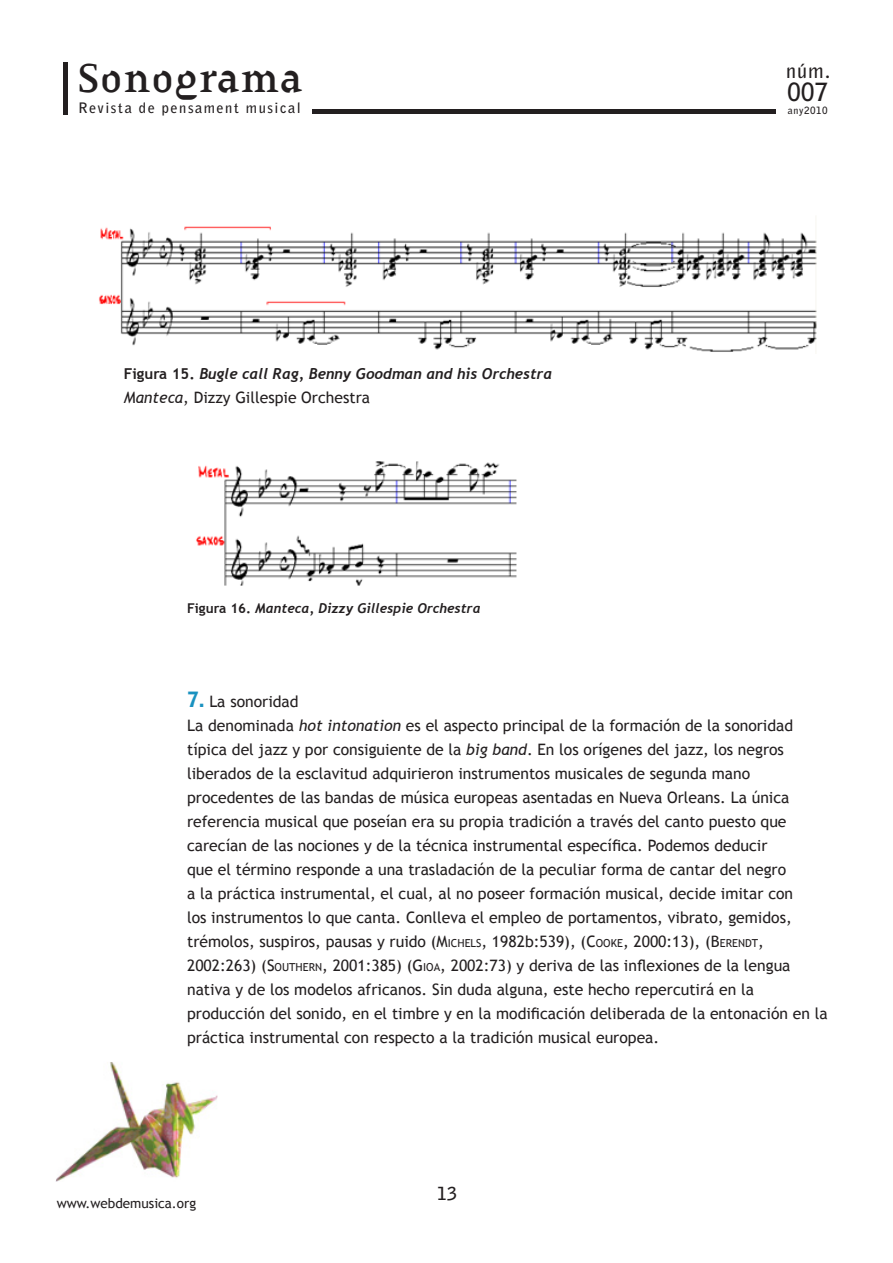
<style>
.page{position:relative;width:893px;height:1263px;background:#fff}
.page>*{position:absolute;margin:0;border:0;box-sizing:border-box;transform-origin:0 0}
.t1{font:41.4px "Coraline";letter-spacing:.035em;color:#231f20}
.t2{font:700 24.9px "Bell Gothic Std";color:#231f20}
.t3{font:700 19.95px "Bell Gothic Std";color:#231f20}
.t4{font:700 18px "Bell Gothic Std";color:#231f20}
.Text_comú{font:15.75px/24px "Trebuchet MS";color:#231f20}
.Texto_nota_pie{font:italic 700 15px "Trebuchet";color:#231f20}
.t5{font:700 14.4px "Bell Gothic Std";letter-spacing:.105em;color:#231f20}
.Texto_nota_pie-2{font:italic 700 13.5px "Trebuchet";color:#231f20}
.t6{font:13.5px "Trebuchet MS";color:#231f20}
.t7{font:700 10.05px "Bell Gothic Std";letter-spacing:.05em;color:#231f20}
.s1{font-family:"Trebuchet MS";font-style:normal}
.s2{font-style:italic}
.s3{font-family:"Bell Gothic Std";font-weight:900;font-size:21px;color:#1a92c0}
.s4{font-style:inherit}
.s5{font-size:10.95px}
</style>
<div class="page">
<hr style="left:64px;top:62px;width:4px;height:53px;background:#231f20">
<hr style="left:312px;top:109px;width:464px;height:4px;background:#231f20">
<img style="left:56px;top:1062px;width:162px;height:120px">
<img style="left:99px;top:226px;width:718px;height:126px">
<img style="left:196px;top:461px;width:321px;height:125px">
<h1 class="t1" style="left:78px;top:59px;width:226px">Sonograma</h1>
<p class="t5" style="left:78px;top:99px;width:224px">Revista de pensament musical</p>
<p class="Texto_nota_pie" style="left:124px;top:365px;width:430px"><span class="s1">Figura 15.</span> Bugle call Rag, Benny Goodman and his Orchestra</p>
<p class="Text_comú" style="left:124px;top:386px;width:248px"><span class="s2">Manteca</span>, Dizzy Gillespie Orchestra</p>
<p class="Texto_nota_pie-2" style="left:187px;top:600px;width:295px"><span class="s1">Figura 16.</span> Manteca, Dizzy Gillespie Orchestra</p>
<p class="t3" style="left:786px;top:59px;width:46px">núm.</p>
<h2 class="t2" style="left:787px;top:77px;width:43px">007</h2>
<p class="t7" style="left:788px;top:104px;width:41px">any2010</p>
<p class="Text_comú" style="left:187px;top:689px;width:113px"><span class="s3">7.</span> La sonoridad</p>
<p class="Text_comú" style="left:187px;top:713px;width:642px">La denominada <span class="s2">hot intonation</span> es el aspecto principal de la formación de la sonoridad típica del jazz y por consiguiente de la <span class="s2">big band</span>. En los orígenes del jazz, los negros liberados de la esclavitud adquirieron instrumentos musicales de segunda mano procedentes de las bandas de música europeas asentadas en Nueva Orleans. La única referencia musical que poseían era su propia tradición a través del canto puesto que carecían de las nociones y de la técnica instrumental específica. Podemos deducir<br>que el término responde a una trasladación de la peculiar forma de cantar del negro<br>a la práctica instrumental, el cual, al no poseer formación musical, decide imitar con<br>los instrumentos lo que canta. Conlleva el empleo de portamentos, vibrato, gemidos, trémolos, suspiros, pausas y ruido (<span class="s4">M</span><span class="s5">ICHELS</span>, 1982b:539), (<span class="s4">C</span><span class="s5">OOKE</span>, 2000:13), (<span class="s4">B</span><span class="s5">ERENDT</span><span class="s4">, </span>2002:263) (<span class="s4">S</span><span class="s5">OUTHERN</span><span class="s4">,</span> 2001:385) (<span class="s4">G</span><span class="s5">IOA</span>, 2002:73) y deriva de las inflexiones de la lengua nativa y de los modelos africanos. Sin duda alguna, este hecho repercutirá en la producción del sonido, en el timbre y en la modificación deliberada de la entonación en la práctica instrumental con respecto a la tradición musical europea.</p>
<p class="t6" style="left:57px;top:1195px;width:141px">www.webdemusica.org</p>
<p class="t4" style="left:437px;top:1182px;width:22px">13</p>
</div>
